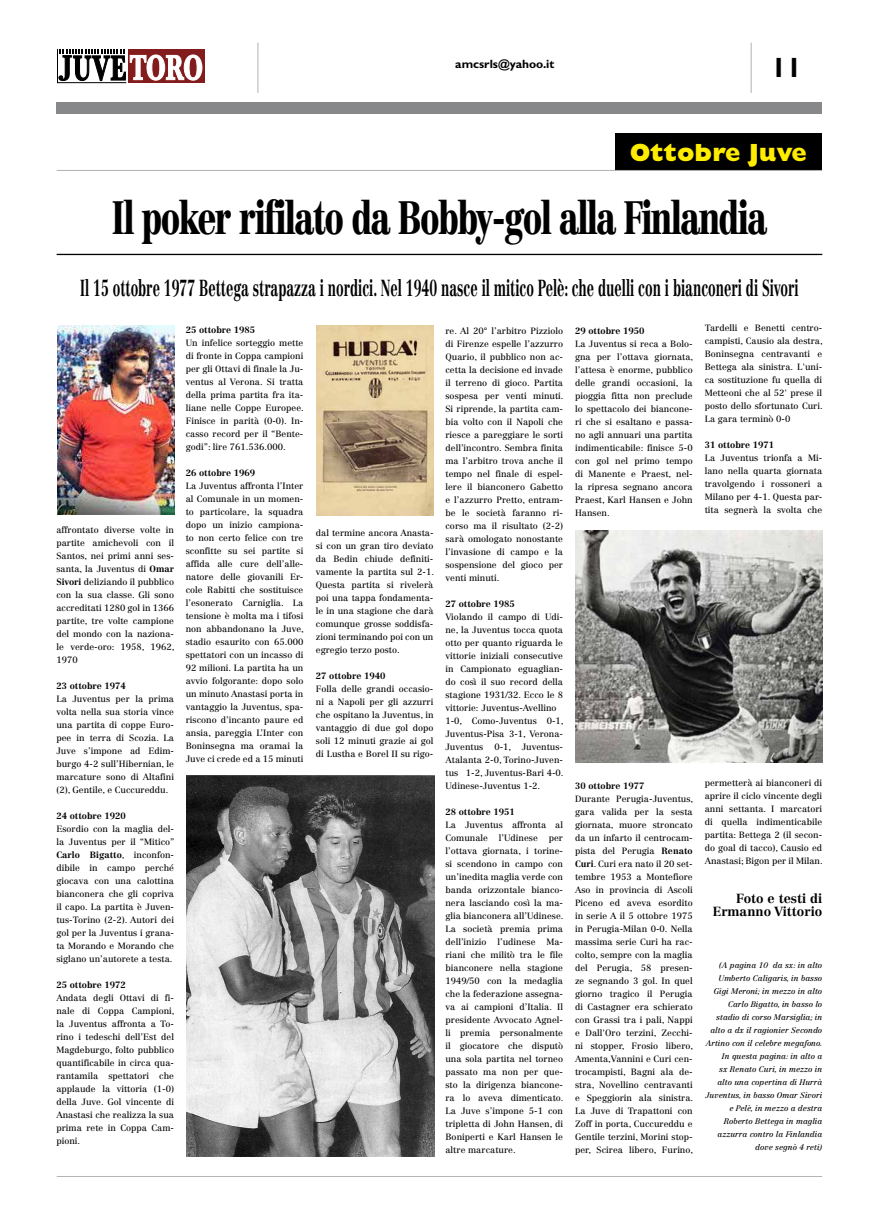
<style>
.page{position:relative;width:879px;height:1219px;background:#fff}
.page>*{position:absolute;margin:0;border:0;box-sizing:border-box;transform-origin:0 0}
.t1{font:900 46px "Centennial LT Std";letter-spacing:-.05em;color:#000;scale:.72 1}
.t2{font:700 28px "Gill Sans Std";color:#000}
.t3{font:800 25px "Gill Sans Std";color:#ffed00}
.t4{font:700 22.8px "Centennial LT Std";color:#000;scale:.58 1}
.t5{font:700 13px/13px "Centennial LT Std";color:#000;text-align:right}
.t6{font:700 12px "Gill Sans Std";color:#000}
.t7{font:9px/13px "Centennial LT Std";color:#000;text-align:justify}
.t8{font:700 9px "Centennial LT Std";color:#000}
.t9{font:italic 8px/13px "Centennial LT Std";color:#000;text-align:right}
.s1{font-weight:700}
</style>
<div class="page">
<hr style="left:750px;top:43px;width:1px;height:50px;background:#b1b3b4">
<hr style="left:258px;top:43px;width:1px;height:50px;background:#b1b3b4">
<div style="left:57px;top:102px;width:765px;height:11px;background:#87888a"></div>
<hr style="left:57px;top:1176px;width:765px;height:1px;background:#b1b3b4">
<div style="left:128px;top:49px;width:77px;height:34px;background:#831c1c"></div>
<svg style="left:57px;top:49px;width:146px;height:34px"></svg>
<div style="left:615px;top:133px;width:207px;height:38px;background:#000"></div>
<hr style="left:57px;top:170px;width:765px;height:1px;background:#b1b3b4">
<hr style="left:57px;top:254px;width:765px;height:1px;background:#000">
<img style="left:187px;top:776px;width:247px;height:380px">
<img style="left:57px;top:326px;width:117px;height:188px">
<img style="left:316px;top:326px;width:117px;height:189px">
<img style="left:576px;top:531px;width:247px;height:232px">
<h3 class="t6" style="left:455px;top:56px;width:101px">amcsrls@yahoo.it</h3>
<h2 class="t2" style="left:771px;top:51px;width:32px">11</h2>
<h3 class="t3" style="left:630px;top:138px;width:179px">Ottobre Juve</h3>
<h1 class="t1" style="left:112px;top:189px;width:912px">Il poker rifilato da Bobby-gol alla Finlandia</h1>
<h3 class="t4" style="left:80px;top:274px;width:1240px">Il 15 ottobre 1977 Bettega strapazza i nordici. Nel 1940 nasce il mitico Pelè: che duelli con i bianconeri di Sivori</h3>
<p class="t7" style="left:704px;top:322px;width:120px">Tardelli e Benetti centro&shy;campisti, Causio ala destra, Boninsegna centravanti e Bettega ala sinistra. L'uni&shy;ca sostituzione fu quella di Metteoni che al 52' prese il posto dello sfortunato Curi.<br>La gara terminò 0-0</p>
<p class="t8" style="left:704px;top:440px;width:71px">31 ottobre 1971</p>
<p class="t7" style="left:704px;top:452px;width:119px">La Juventus trionfa a Mi&shy;lano nella quarta giornata travolgendo i rossoneri a Milano per 4-1. Questa par&shy;tita segnerà la svolta che</p>
<p class="t8" style="left:186px;top:324px;width:71px">25 ottobre 1985</p>
<p class="t7" style="left:186px;top:336px;width:120px">Un infelice sorteggio mette di fronte in Coppa campioni per gli Ottavi di finale la Ju&shy;ventus al Verona. Si tratta della prima partita fra ita&shy;liane nelle Coppe Europee.<br>Finisce in parità (0-0). In&shy;casso record per il “Bente&shy;godi”: lire 761.536.000.</p>
<p class="t8" style="left:186px;top:467px;width:71px">26 ottobre 1969</p>
<p class="t7" style="left:186px;top:479px;width:120px">La Juventus affronta l’Inter al Comunale in un momen&shy;to particolare, la squadra dopo un inizio campiona&shy;to non certo felice con tre sconfitte su sei partite si affida alle cure dell’alle&shy;natore delle giovanili Er&shy;cole Rabitti che sostituisce l’esonerato Carniglia. La tensione è molta ma i tifosi non abbandonano la Juve, stadio esaurito con 65.000 spettatori con un incasso di 92 milioni. La partita ha un avvio folgorante: dopo solo un minuto Anastasi porta in vantaggio la Juventus, spa&shy;riscono d’incanto paure ed ansia, pareggia L’Inter con Boninsegna ma oramai la Juve ci crede ed a 15 minuti</p>
<p class="t7" style="left:445px;top:324px;width:120px">re. Al 20° l’arbitro Pizziolo di Firenze espelle l’azzurro Quario, il pubblico non ac&shy;cetta la decisione ed invade il terreno di gioco. Partita sospesa per venti minuti.<br>Si riprende, la partita cam&shy;bia volto con il Napoli che riesce a pareggiare le sorti dell’incontro. Sembra finita ma l’arbitro trova anche il tempo nel finale di espel&shy;lere il bianconero Gabetto e l’azzurro Pretto, entram&shy;be le società faranno ri&shy;corso ma il risultato (2-2) sarà omologato nonostante l’invasione di campo e la sospensione del gioco per venti minuti.</p>
<p class="t8" style="left:445px;top:598px;width:71px">27 ottobre 1985</p>
<p class="t7" style="left:445px;top:610px;width:120px;text-align:left">Violando il campo di Udi&shy;ne, la Juventus tocca quota otto per quanto riguarda le vittorie iniziali consecutive in Campionato eguaglian&shy;do così il suo record della stagione 1931/32. Ecco le 8 vittorie: Juventus-Avellino<br>1-0, Como-Juventus 0-1,<br>Juventus-Pisa 3-1, Verona-<br>Juventus 0-1, Juventus-<br>Atalanta 2-0, Torino-Juven&shy;tus 1-2, Juventus-Bari 4-0.<br>Udinese-Juventus 1-2.</p>
<p class="t8" style="left:445px;top:806px;width:71px">28 ottobre 1951</p>
<p class="t7" style="left:445px;top:818px;width:120px">La Juventus affronta al Comunale l’Udinese per l’ottava giornata, i torine&shy;si scendono in campo con un’inedita maglia verde con banda orizzontale bianco&shy;nera lasciando così la ma&shy;glia bianconera all’Udinese.<br>La società premia prima dell’inizio l’udinese Ma&shy;riani che militò tra le file bianconere nella stagione 1949/50 con la medaglia che la federazione assegna&shy;va ai campioni d’Italia. Il presidente Avvocato Agnel&shy;li premia personalmente il giocatore che disputò una sola partita nel torneo passato ma non per que&shy;sto la dirigenza biancone&shy;ra lo aveva dimenticato.<br>La Juve s’impone 5-1 con tripletta di John Hansen, di Boniperti e Karl Hansen le altre marcature.</p>
<p class="t8" style="left:575px;top:326px;width:71px">29 ottobre 1950</p>
<p class="t7" style="left:575px;top:338px;width:120px">La Juventus si reca a Bolo&shy;gna per l’ottava giornata, l’attesa è enorme, pubblico delle grandi occasioni, la pioggia fitta non preclude lo spettacolo dei biancone&shy;ri che si esaltano e passa&shy;no agli annuari una partita indimenticabile: finisce 5-0 con gol nel primo tempo di Manente e Praest, nel&shy;la ripresa segnano ancora Praest, Karl Hansen e John Hansen.</p>
<p class="t7" style="left:56px;top:524px;width:120px">affrontato diverse volte in partite amichevoli con il Santos, nei primi anni ses&shy;santa, la Juventus di <span class="s1">Omar Sivori</span> deliziando il pubblico con la sua classe. Gli sono accreditati 1280 gol in 1366 partite, tre volte campione del mondo con la naziona&shy;le verde-oro: 1958, 1962, 1970</p>
<p class="t8" style="left:56px;top:681px;width:71px">23 ottobre 1974</p>
<p class="t7" style="left:56px;top:693px;width:119px">La Juventus per la prima volta nella sua storia vince una partita di coppe Euro&shy;pee in terra di Scozia. La Juve s’impone ad Edim&shy;burgo 4-2 sull’Hibernian, le marcature sono di Altafini (2), Gentile, e Cuccureddu.</p>
<p class="t8" style="left:56px;top:811px;width:71px">24 ottobre 1920</p>
<p class="t7" style="left:56px;top:822px;width:120px">Esordio con la maglia del&shy;la Juventus per il “Mitico” <span class="s1">Carlo Bigatto</span>, inconfon&shy;dibile in campo perché giocava con una calottina bianconera che gli copriva il capo. La partita è Juven&shy;tus-Torino (2-2). Autori dei gol per la Juventus i grana&shy;ta Morando e Morando che siglano un’autorete a testa.</p>
<p class="t8" style="left:56px;top:979px;width:71px">25 ottobre 1972</p>
<p class="t7" style="left:56px;top:991px;width:120px">Andata degli Ottavi di fi&shy;nale di Coppa Campioni, la Juventus affronta a To&shy;rino i tedeschi dell’Est del Magdeburgo, folto pubblico quantificabile in circa qua&shy;rantamila spettatori che applaude la vittoria (1-0) della Juve. Gol vincente di Anastasi che realizza la sua prima rete in Coppa Cam&shy;pioni.</p>
<p class="t7" style="left:316px;top:526px;width:120px">dal termine ancora Anasta&shy;si con un gran tiro deviato da Bedin chiude definiti&shy;vamente la partita sul 2-1.<br>Questa partita si rivelerà poi una tappa fondamenta&shy;le in una stagione che darà comunque grosse soddisfa&shy;zioni terminando poi con un egregio terzo posto.</p>
<p class="t8" style="left:316px;top:670px;width:71px">27 ottobre 1940</p>
<p class="t7" style="left:316px;top:682px;width:119px">Folla delle grandi occasio&shy;ni a Napoli per gli azzurri che ospitano la Juventus, in vantaggio di due gol dopo soli 12 minuti grazie ai gol di Lustha e Borel II su rigo-</p>
<p class="t7" style="left:704px;top:777px;width:120px">permetterà ai bianconeri di aprire il ciclo vincente degli anni settanta. I marcatori di quella indimenticabile partita: Bettega 2 (il secon&shy;do goal di tacco), Causio ed Anastasi; Bigon per il Milan.</p>
<h3 class="t5" style="left:712px;top:892px;width:111px">Foto e testi di<br>Ermanno Vittorio</h3>
<p class="t8" style="left:575px;top:781px;width:71px">30 ottobre 1977</p>
<p class="t7" style="left:575px;top:792px;width:120px">Durante Perugia-Juventus, gara valida per la sesta giornata, muore stroncato da un infarto il centrocam&shy;pista del Perugia <span class="s1">Renato Curi</span>. Curi era nato il 20 set&shy;tembre 1953 a Montefiore Aso in provincia di Ascoli Piceno ed aveva esordito in serie A il 5 ottobre 1975 in Perugia-Milan 0-0. Nella massima serie Curi ha rac&shy;colto, sempre con la maglia del Perugia, 58 presen&shy;ze segnando 3 gol. In quel giorno tragico il Perugia di Castagner era schierato con Grassi tra i pali, Nappi e Dall'Oro terzini, Zecchi&shy;ni stopper, Frosio libero, Amenta,Vannini e Curi cen&shy;trocampisti, Bagni ala de&shy;stra, Novellino centravanti e Speggiorin ala sinistra.<br>La Juve di Trapattoni con Zoff in porta, Cuccureddu e Gentile terzini, Morini stop&shy;per, Scirea libero, Furino,</p>
<p class="t9" style="left:705px;top:959px;width:119px">(A pagina 10 da sx: in alto<br>Umberto Caligaris, in basso<br>Gigi Meroni; in mezzo in alto<br>Carlo Bigatto, in basso lo stadio di corso Marsiglia; in alto a dx il ragionier Secondo<br>Artino con il celebre megafono.<br>In questa pagina: in alto a<br>sx Renato Curi, in mezzo in alto una copertina di Hurrà<br>Juventus, in basso Omar Sivori e Pelè, in mezzo a destra<br>Roberto Bettega in maglia azzurra contro la Finlandia dove segnò 4 reti)</p>
</div>
